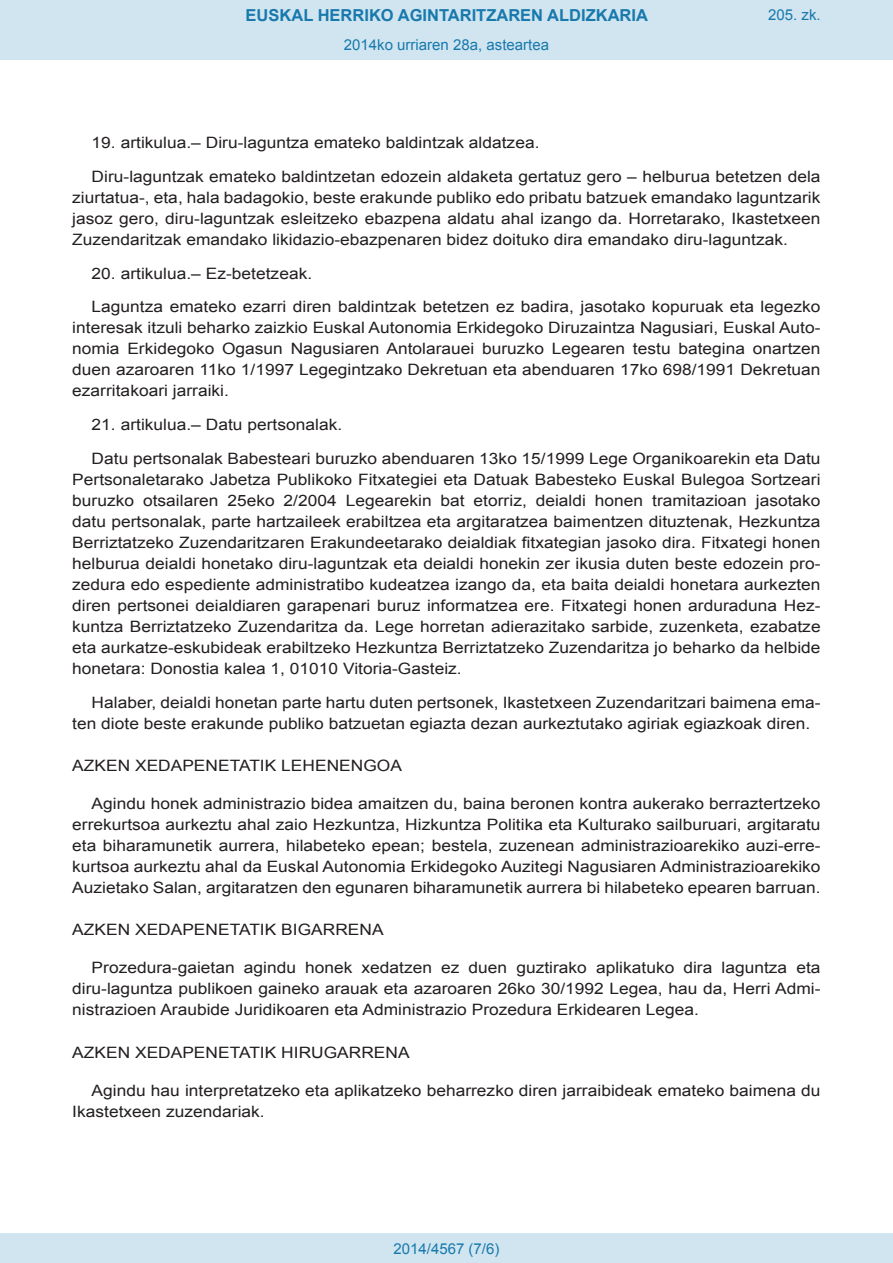
<style>
.page{position:relative;width:893px;height:1263px;background:#fff}
.page>*{position:absolute;margin:0;border:0;box-sizing:border-box;transform-origin:0 0}
.t1{font:700 16.5px "Arial";color:#1879ad}
.BOPVDetalle{font:15.6px/21px "Arial";color:#231f20;text-align:justify;scale:1.11 1}
.BOPVDisposicion{font:15.6px "Arial";color:#231f20;scale:1.11 1}
.Paginacion_Centro{font:15px "Arial";color:#1879ad}
</style>
<div class="page">
<div style="left:0;top:0;width:893px;height:60px;background:#d0e5f0"></div>
<div style="left:0;top:1233px;width:893px;height:30px;background:#d0e5f0"></div>
<p class="t1" style="left:246px;top:4px;width:404px">EUSKAL HERRIKO AGINTARITZAREN ALDIZKARIA</p>
<p class="Paginacion_Centro" style="left:344px;top:35px;width:207px">2014ko urriaren 28a, asteartea</p>
<p class="Paginacion_Centro" style="left:768px;top:5px;width:54px">205. zk.</p>
<p class="BOPVDetalle" style="left:92px;top:132px;width:405px">19. artikulua.– Diru-laguntza emateko baldintzak aldatzea.</p>
<p class="BOPVDetalle" style="left:72px;top:166px;width:676px;text-indent:19px">Diru-laguntzak emateko baldintzetan edozein aldaketa gertatuz gero – helburua betetzen dela ziurtatua-, eta, hala badagokio, beste erakunde publiko edo pribatu batzuek emandako laguntzarik jasoz gero, diru-laguntzak esleitzeko ebazpena aldatu ahal izango da. Horretarako, Ikastetxeen Zuzendaritzak emandako likidazio-ebazpenaren bidez doituko dira emandako diru-laguntzak.</p>
<p class="BOPVDetalle" style="left:92px;top:263px;width:200px">20. artikulua.– Ez-betetzeak.</p>
<p class="BOPVDetalle" style="left:72px;top:297px;width:676px;text-indent:19px">Laguntza emateko ezarri diren baldintzak betetzen ez badira, jasotako kopuruak eta legezko interesak itzuli beharko zaizkio Euskal Autonomia Erkidegoko Diruzaintza Nagusiari, Euskal Auto&shy;nomia Erkidegoko Ogasun Nagusiaren Antolarauei buruzko Legearen testu bategina onartzen duen azaroaren 11ko 1/1997 Legegintzako Dekretuan eta abenduaren 17ko 698/1991 Dekretuan ezarritakoari jarraiki.</p>
<p class="BOPVDetalle" style="left:92px;top:414px;width:227px">21. artikulua.– Datu pertsonalak.</p>
<p class="BOPVDetalle" style="left:72px;top:448px;width:676px;text-indent:19px">Datu pertsonalak Babesteari buruzko abenduaren 13ko 15/1999 Lege Organikoarekin eta Datu Pertsonaletarako Jabetza Publikoko Fitxategiei eta Datuak Babesteko Euskal Bulegoa Sortzeari buruzko otsailaren 25eko 2/2004 Legearekin bat etorriz, deialdi honen tramitazioan jasotako datu pertsonalak, parte hartzaileek erabiltzea eta argitaratzea baimentzen dituztenak, Hezkuntza Berriztatzeko Zuzendaritzaren Erakundeetarako deialdiak fitxategian jasoko dira. Fitxategi honen helburua deialdi honetako diru-laguntzak eta deialdi honekin zer ikusia duten beste edozein pro&shy;zedura edo espediente administratibo kudeatzea izango da, eta baita deialdi honetara aurkezten diren pertsonei deialdiaren garapenari buruz informatzea ere. Fitxategi honen arduraduna Hez&shy;kuntza Berriztatzeko Zuzendaritza da. Lege horretan adierazitako sarbide, zuzenketa, ezabatze eta aurkatze-eskubideak erabiltzeko Hezkuntza Berriztatzeko Zuzendaritza jo beharko da helbide honetara: Donostia kalea 1, 01010 Vitoria-Gasteiz.</p>
<p class="BOPVDetalle" style="left:72px;top:692px;width:676px;text-indent:19px">Halaber, deialdi honetan parte hartu duten pertsonek, Ikastetxeen Zuzendaritzari baimena ema&shy;ten diote beste erakunde publiko batzuetan egiazta dezan aurkeztutako agiriak egiazkoak diren.</p>
<p class="BOPVDisposicion" style="left:72px;top:755px;width:298px">AZKEN XEDAPENETATIK LEHENENGOA</p>
<p class="BOPVDetalle" style="left:72px;top:793px;width:676px;text-indent:19px">Agindu honek administrazio bidea amaitzen du, baina beronen kontra aukerako berraztertzeko errekurtsoa aurkeztu ahal zaio Hezkuntza, Hizkuntza Politika eta Kulturako sailburuari, argitaratu eta biharamunetik aurrera, hilabeteko epean; bestela, zuzenean administrazioarekiko auzi-erre&shy;kurtsoa aurkeztu ahal da Euskal Autonomia Erkidegoko Auzitegi Nagusiaren Administrazioarekiko Auzietako Salan, argitaratzen den egunaren biharamunetik aurrera bi hilabeteko epearen barruan.</p>
<p class="BOPVDisposicion" style="left:72px;top:919px;width:282px">AZKEN XEDAPENETATIK BIGARRENA</p>
<p class="BOPVDetalle" style="left:72px;top:957px;width:676px;text-indent:19px">Prozedura-gaietan agindu honek xedatzen ez duen guztirako aplikatuko dira laguntza eta diru-laguntza publikoen gaineko arauak eta azaroaren 26ko 30/1992 Legea, hau da, Herri Admi&shy;nistrazioen Araubide Juridikoaren eta Administrazio Prozedura Erkidearen Legea.</p>
<p class="BOPVDisposicion" style="left:72px;top:1042px;width:305px">AZKEN XEDAPENETATIK HIRUGARRENA</p>
<p class="BOPVDetalle" style="left:72px;top:1080px;width:676px;text-indent:19px">Agindu hau interpretatzeko eta aplikatzeko beharrezko diren jarraibideak emateko baimena du<br>Ikastetxeen zuzendariak.</p>
<p class="Paginacion_Centro" style="left:393px;top:1238px;width:107px">2014/4567 (7/6)</p>
</div>
